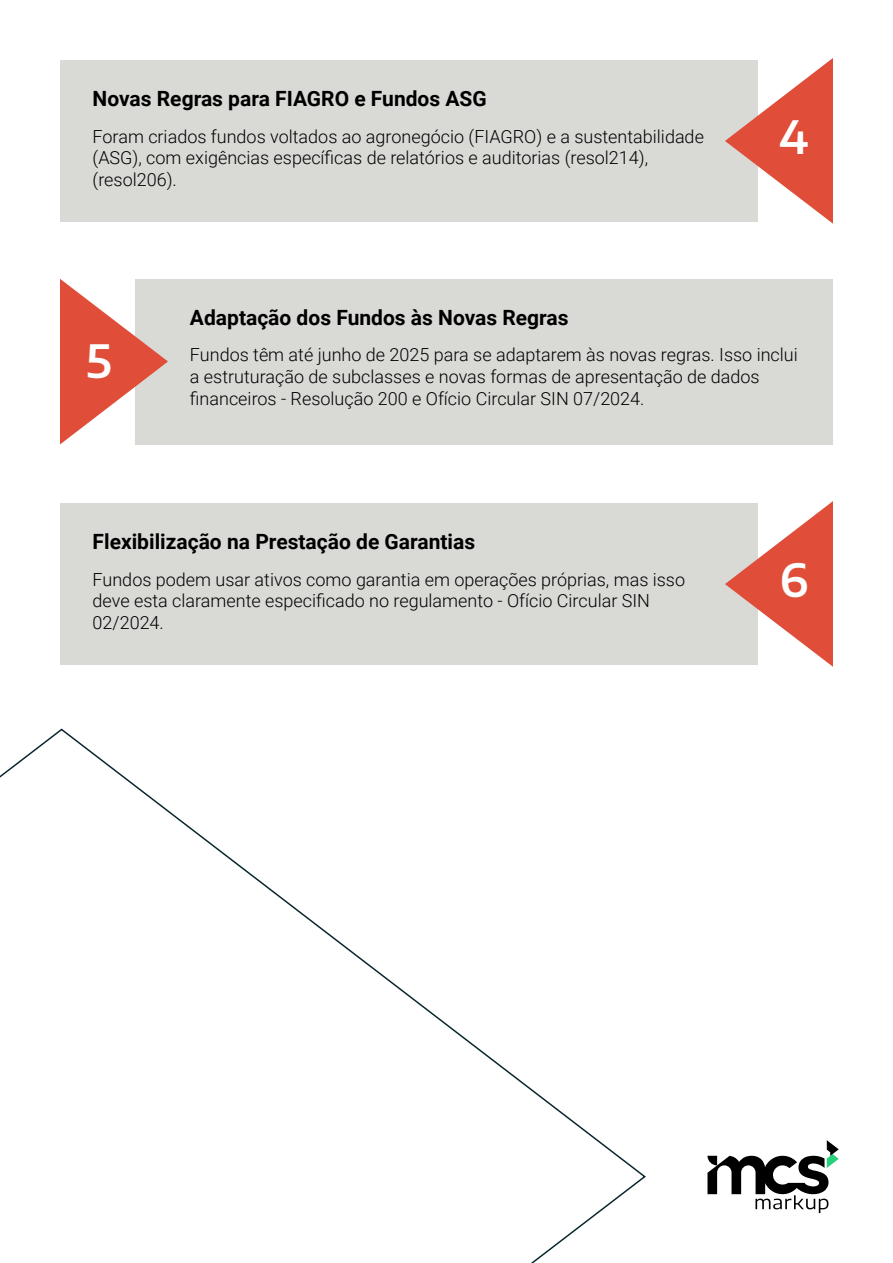
<style>
.page{position:relative;width:893px;height:1263px;background:#fff}
.page>*{position:absolute;margin:0;border:0;box-sizing:border-box;transform-origin:0 0}
.t1{font:600 45px "Encode Sans Semi Expanded";color:#fff}
.t2{font:700 21px "Roboto";color:#000}
.t3{font:300 18px/21.6px "Roboto";color:#000}
</style>
<div class="page">
<svg style="left:707px;top:1140px;width:132px;height:73px"></svg>
<svg style="left:0;top:728px;width:646px;height:535px"></svg>
<div style="left:135px;top:279px;width:698px;height:165px;background:#d9d9d6"></div>
<div style="left:60px;top:60px;width:698px;height:162px;background:#d9d9d6"></div>
<div style="left:60px;top:503px;width:698px;height:162px;background:#d9d9d6"></div>
<svg style="left:60px;top:279px;width:108px;height:165px"></svg>
<svg style="left:725px;top:58px;width:108px;height:166px"></svg>
<svg style="left:725px;top:501px;width:108px;height:166px"></svg>
<p class="t2" style="left:93px;top:84px;width:396px">Novas Regras para FIAGRO e Fundos ASG</p>
<p class="t3" style="left:93px;top:125px;width:613px">Foram criados fundos voltados ao agronegócio (FIAGRO) e a sustentabilidade (ASG), com exigências específicas de relatórios e auditorias (resol214), (resol206).</p>
<h1 class="t1" style="left:779px;top:103px;width:31px">4</h1>
<h1 class="t1" style="left:86px;top:327px;width:27px">5</h1>
<p class="t2" style="left:190px;top:303px;width:380px">Adaptação dos Fundos às Novas Regras</p>
<p class="t3" style="left:190px;top:344px;width:609px">Fundos têm até junho de 2025 para se adaptarem às novas regras. Isso inclui a estruturação de subclasses e novas formas de apresentação de dados financeiros - Resolução 200 e Ofício Circular SIN 07/2024.</p>
<p class="t2" style="left:93px;top:527px;width:384px">Flexibilização na Prestação de Garantias</p>
<p class="t3" style="left:93px;top:568px;width:594px">Fundos podem usar ativos como garantia em operações próprias, mas isso deve esta claramente especificado no regulamento - Ofício Circular SIN<br>02/2024.</p>
<h1 class="t1" style="left:779px;top:546px;width:30px">6</h1>
</div>
